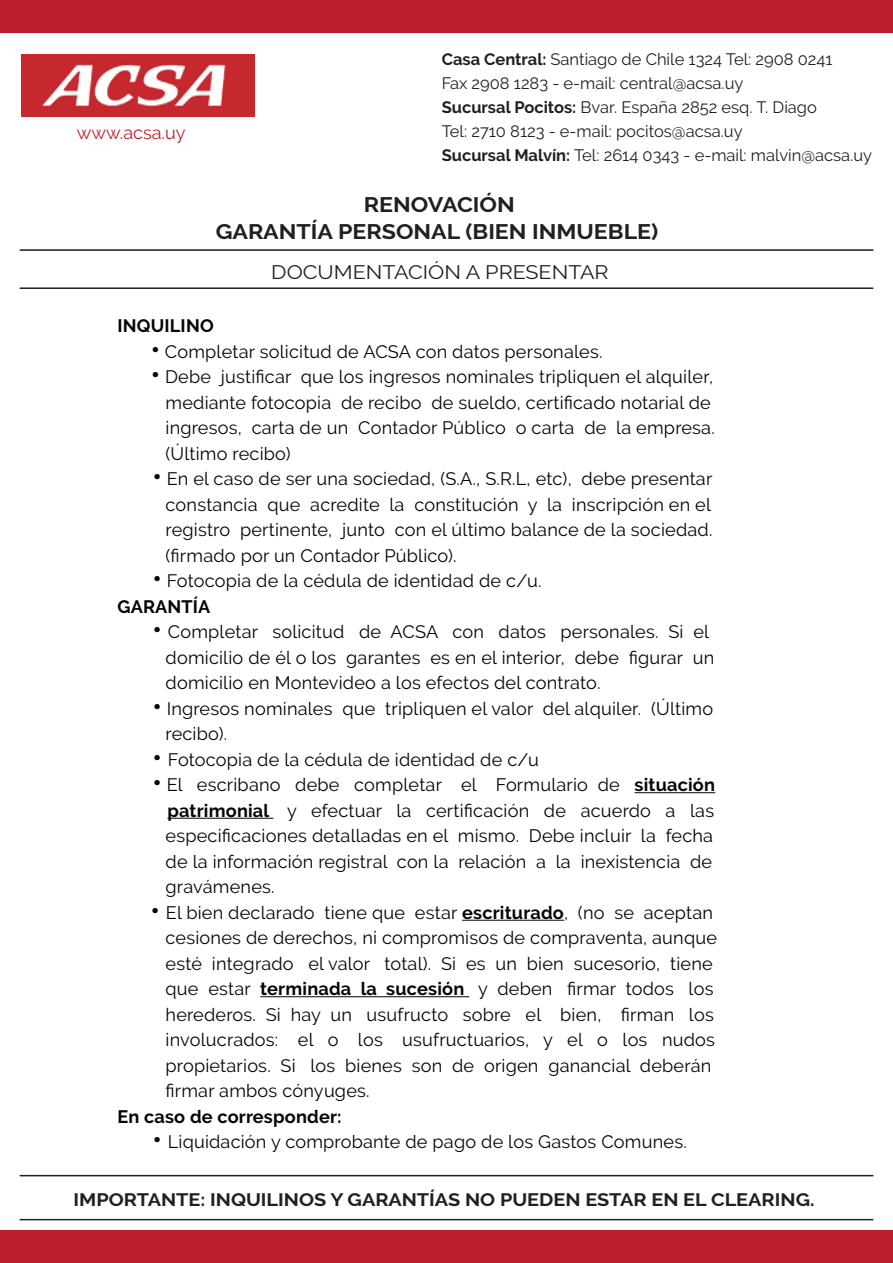
<style>
.page{position:relative;width:893px;height:1263px;background:#fff}
.page>*{position:absolute;margin:0;border:0;box-sizing:border-box;transform-origin:0 0}
.t1{font:700 21px "Raleway";color:#231f20;scale:1.1 1}
.t2{font:19.5px "Raleway";color:#231f20;scale:1.1 1}
.t3{font:18px/25.5px "Raleway";letter-spacing:.01em;color:#050504}
.t4{font:700 18px "Raleway";color:#231f20;scale:1.1 1}
.t5{font:700 18px "Raleway";letter-spacing:.01em;color:#050504}
.t6{font:18px "Raleway";color:#be1d2c}
.t7{font:16.5px/24px "Raleway";color:#231f20}
.s1{font-weight:700}
.s2{font-weight:800;font-size:24px}
</style>
<div class="page">
<img style="left:22px;top:55px;width:232px;height:61px">
<div style="left:0;top:0;width:893px;height:33px;background:#be1d2c"></div>
<div style="left:0;top:1230px;width:893px;height:33px;background:#be1d2c"></div>
<hr style="left:20px;top:287px;width:853px;height:2px;background:#231f20">
<hr style="left:635px;top:792px;width:80px;height:1px;background:#050504">
<hr style="left:167px;top:818px;width:106px;height:1px;background:#050504">
<hr style="left:462px;top:920px;width:102px;height:1px;background:#050504">
<hr style="left:260px;top:996px;width:209px;height:1px;background:#050504">
<hr style="left:20px;top:1219px;width:853px;height:1px;background:#231f20">
<hr style="left:20px;top:1175px;width:853px;height:1px;background:#231f20">
<hr style="left:20px;top:249px;width:853px;height:2px;background:#231f20">
<p class="t6" style="left:77px;top:122px;width:110px">www.acsa.uy</p>
<p class="t7" style="left:442px;top:47px;width:432px"><span class="s1">Casa Central:</span> Santiago de Chile 1324 Tel: 2908 0241<br>Fax 2908 1283 - e-mail: central@acsa.uy<br><span class="s1">Sucursal Pocitos:</span> Bvar. España 2852 esq. T. Diago<br>Tel: 2710 8123 - e-mail: pocitos@acsa.uy<br><span class="s1">Sucursal Malvín:</span> Tel: 2614 0343 - e-mail: malvin@acsa.uy</p>
<p class="t1" style="left:364px;top:192px;width:139px">RENOVACIÓN</p>
<p class="t1" style="left:216px;top:220px;width:404px">GARANTÍA PERSONAL (BIEN INMUEBLE)</p>
<p class="t2" style="left:271px;top:261px;width:308px">DOCUMENTACIÓN A PRESENTAR</p>
<p class="t5" style="left:117px;top:316px;width:98px">INQUILINO</p>
<p class="t3" style="left:151px;top:339px;width:453px"><span class="s2">•</span> Completar solicitud de ACSA con datos personales.</p>
<p class="t3" style="left:166px;top:364px;width:551px;text-indent:-14px"><span class="s2">•</span> Debe justificar que los ingresos nominales tripliquen el alquiler, mediante fotocopia de recibo de sueldo, certificado notarial de ingresos, carta de un Contador Público o carta de la empresa. (Último recibo)</p>
<p class="t3" style="left:166px;top:466px;width:548px;text-align:justify;text-indent:-13px"><span class="s2">•</span> En el caso de ser una sociedad, (S.A., S.R.L, etc), debe presentar constancia que acredite la constitución y la inscripción en el registro pertinente, junto con el último balance de la sociedad. (firmado por un Contador Público).</p>
<p class="t3" style="left:117px;top:568px;width:426px;text-indent:35px"><span class="s2">•</span> Fotocopia de la cédula de identidad de c/u.<br><span class="s1">GARANTÍA</span></p>
<p class="t3" style="left:166px;top:619px;width:550px;text-indent:-13px"><span class="s2">•</span> Completar solicitud de ACSA con datos personales. Si el domicilio de él o los garantes es en el interior, debe figurar un domicilio en Montevideo a los efectos del contrato.</p>
<p class="t3" style="left:166px;top:696px;width:549px;text-indent:-13px"><span class="s2">•</span> Ingresos nominales que tripliquen el valor del alquiler. (Último recibo).</p>
<p class="t3" style="left:153px;top:747px;width:388px"><span class="s2">•</span> Fotocopia de la cédula de identidad de c/u</p>
<p class="t3" style="left:166px;top:772px;width:551px;text-indent:-13px"><span class="s2">•</span> El escribano debe completar el Formulario de <span class="s1">situación patrimonial</span> y efectuar la certificación de acuerdo a las especificaciones detalladas en el mismo. Debe incluir la fecha de la información registral con la relación a la inexistencia de gravámenes.</p>
<p class="t3" style="left:166px;top:900px;width:553px;text-indent:-15px"><span class="s2">•</span> El bien declarado tiene que estar <span class="s1">escriturado</span>, (no se aceptan cesiones de derechos, ni compromisos de compraventa, aunque esté integrado el valor total). Si es un bien sucesorio, tiene que estar <span class="s1">terminada la sucesión</span> y deben firmar todos los herederos. Si hay un usufructo sobre el bien, firman los involucrados: el o los usufructuarios, y el o los nudos propietarios. Si los bienes son de origen ganancial deberán firmar ambos cónyuges.</p>
<p class="t5" style="left:117px;top:1106px;width:226px">En caso de corresponder:</p>
<p class="t3" style="left:153px;top:1129px;width:535px"><span class="s2">•</span> Liquidación y comprobante de pago de los Gastos Comunes.</p>
<p class="t4" style="left:73px;top:1189px;width:675px">IMPORTANTE: INQUILINOS Y GARANTÍAS NO PUEDEN ESTAR EN EL CLEARING.</p>
</div>
